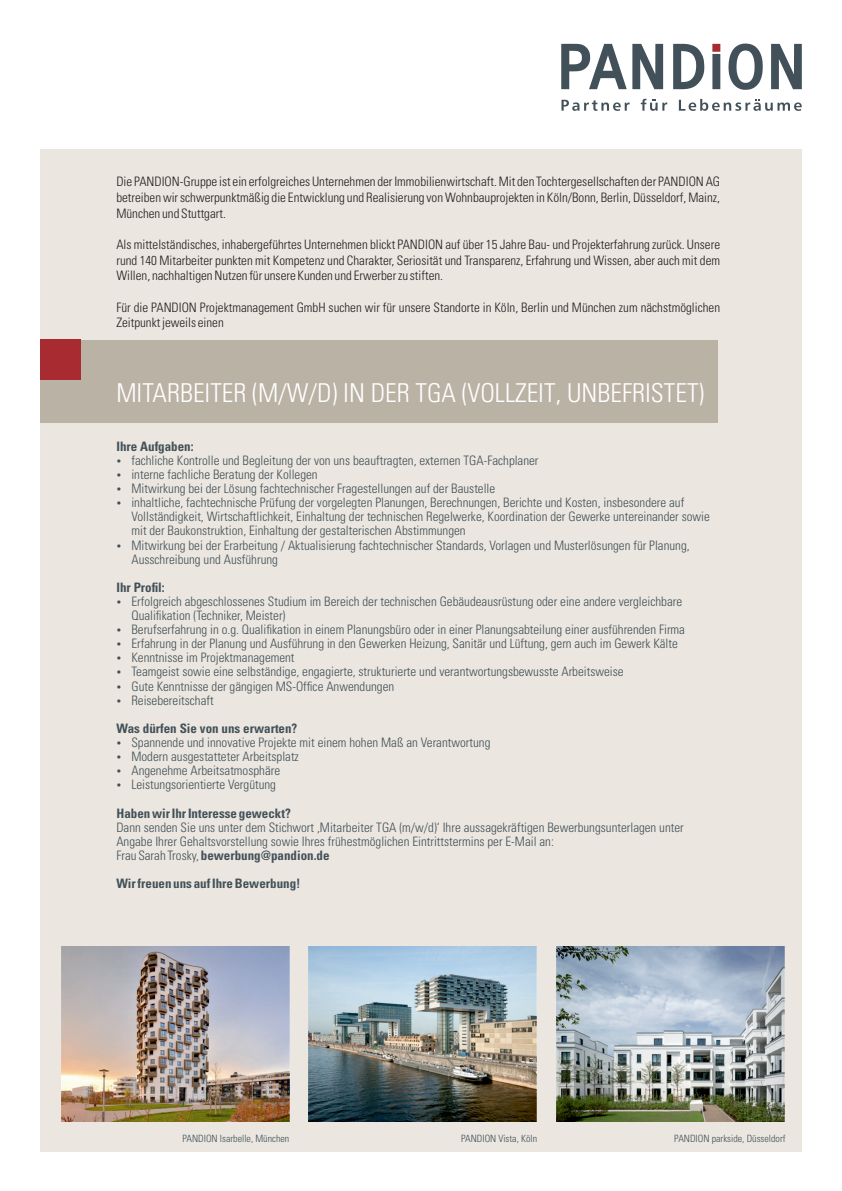
<style>
.page{position:relative;width:842px;height:1191px;background:#fff}
.page>*{position:absolute;margin:0;border:0;box-sizing:border-box;transform-origin:0 0}
.t1{font:300 condensed 26px "Univers LT";color:#fff}
.t2{font:300 condensed 13px/14.1px "Univers LT";color:#425159}
.t3{font:300 condensed 13px/15.6px "Univers LT";color:#231f20;text-align:justify}
.t4{font:700 condensed 13px/28.3px "Univers LT";color:#425159}
.t5{font:300 condensed 10px "Univers LT";color:#425159}
.s1{font-weight:300}
</style>
<div class="page">
<div style="left:40px;top:149px;width:762px;height:1003px;background:#ebe6df"></div>
<div style="left:40px;top:340px;width:678px;height:83px;background:#bbb2a6"></div>
<div style="left:40px;top:340px;width:40px;height:40px;background:#a72b30"></div>
<svg style="left:771px;top:44px;width:31px;height:45px"></svg>
<svg style="left:673px;top:44px;width:31px;height:45px"></svg>
<svg style="left:561px;top:44px;width:102px;height:45px"></svg>
<svg style="left:561px;top:100px;width:69px;height:11px"></svg>
<svg style="left:712px;top:44px;width:8px;height:45px"></svg>
<svg style="left:728px;top:44px;width:35px;height:46px"></svg>
<svg style="left:641px;top:99px;width:26px;height:12px"></svg>
<svg style="left:679px;top:99px;width:123px;height:12px"></svg>
<img style="left:61px;top:946px;width:228px;height:175px">
<img style="left:309px;top:946px;width:228px;height:175px">
<img style="left:557px;top:946px;width:228px;height:175px">
<p class="t3" style="left:116px;top:175px;width:605px">Die PANDION-Gruppe ist ein erfolgreiches Unternehmen der Immobilienwirtschaft. Mit den Tochtergesellschaften der PANDION AG betreiben wir schwerpunktmäßig die Entwicklung und Realisierung von Wohnbauprojekten in Köln/Bonn, Berlin, Düsseldorf, Mainz, München und Stuttgart.</p>
<p class="t3" style="left:116px;top:238px;width:605px">Als mittelständisches, inhabergeführtes Unternehmen blickt PANDION auf über 15 Jahre Bau- und Projekterfahrung zurück. Unsere rund 140 Mitarbeiter punkten mit Kompetenz und Charakter, Seriosität und Transparenz, Erfahrung und Wissen, aber auch mit dem Willen, nachhaltigen Nutzen für unsere Kunden und Erwerber zu stiften.</p>
<p class="t3" style="left:116px;top:300px;width:605px">Für die PANDION Projektmanagement GmbH suchen wir für unsere Standorte in Köln, Berlin und München zum nächstmöglichen<br>Zeitpunkt jeweils einen</p>
<h1 class="t1" style="left:116px;top:383px;width:589px">MITARBEITER (M/W/D) IN DER TGA (VOLLZEIT, UNBEFRISTET)</h1>
<p class="t4" style="left:116px;top:433px;width:79px">Ihre Aufgaben:</p>
<p class="t2" style="left:131px;top:454px;width:409px">fachliche Kontrolle und Begleitung der von uns beauftragten, externen TGA-Fachplaner</p>
<p class="t2" style="left:131px;top:468px;width:580px">interne fachliche Beratung der Kollegen<br>Mitwirkung bei der Lösung fachtechnischer Fragestellungen auf der Baustelle<br>inhaltliche, fachtechnische Prüfung der vorgelegten Planungen, Berechnungen, Berichte und Kosten, insbesondere auf Vollständigkeit, Wirtschaftlichkeit, Einhaltung der technischen Regelwerke, Koordination der Gewerke untereinander sowie mit der Baukonstruktion, Einhaltung der gestalterischen Abstimmungen</p>
<p class="t2" style="left:131px;top:539px;width:560px">Mitwirkung bei der Erarbeitung / Aktualisierung fachtechnischer Standards, Vorlagen und Musterlösungen für Planung,<br>Ausschreibung und Ausführung</p>
<p class="t4" style="left:116px;top:574px;width:50px">Ihr Profil:</p>
<p class="t2" style="left:131px;top:595px;width:552px">Erfolgreich abgeschlossenes Studium im Bereich der technischen Gebäudeausrüstung oder eine andere vergleichbare<br>Qualifikation (Techniker, Meister)</p>
<p class="t2" style="left:131px;top:623px;width:555px">Berufserfahrung in o.g. Qualifikation in einem Planungsbüro oder in einer Planungsabteilung einer ausführenden Firma<br>Erfahrung in der Planung und Ausführung in den Gewerken Heizung, Sanitär und Lüftung, gern auch im Gewerk Kälte</p>
<p class="t2" style="left:131px;top:666px;width:494px">Teamgeist sowie eine selbständige, engagierte, strukturierte und verantwortungsbewusste Arbeitsweise</p>
<p class="t2" style="left:131px;top:652px;width:165px">Kenntnisse im Projektmanagement</p>
<p class="t2" style="left:131px;top:680px;width:264px">Gute Kenntnisse der gängigen MS-Office Anwendungen<br>Reisebereitschaft</p>
<p class="t4" style="left:116px;top:715px;width:183px">Was dürfen Sie von uns erwarten?</p>
<p class="t2" style="left:131px;top:729px;width:360px;line-height:28.2px">Spannende und innovative Projekte mit einem hohen Maß an Verantwortung<br>Angenehme Arbeitsatmosphäre</p>
<p class="t2" style="left:131px;top:743px;width:169px;line-height:28.1px">Modern ausgestatteter Arbeitsplatz<br>Leistungsorientierte Vergütung</p>
<p class="t4" style="left:116px;top:800px;width:176px">Haben wir Ihr Interesse geweckt?</p>
<p class="t4" style="left:116px;top:842px;width:215px"><span class="s1">Frau Sarah Trosky,</span> bewerbung@pandion.de<br>Wir freuen uns auf Ihre Bewerbung!</p>
<p class="t2" style="left:116px;top:821px;width:569px">Dann senden Sie uns unter dem Stichwort ‚Mitarbeiter TGA (m/w/d)‘ Ihre aussagekräftigen Bewerbungsunterlagen unter<br>Angabe Ihrer Gehaltsvorstellung sowie Ihres frühestmöglichen Eintrittstermins per E-Mail an:</p>
<p class="t5" style="left:183px;top:1134px;width:108px">PANDION Isarbelle, München</p>
<p class="t5" style="left:461px;top:1134px;width:78px">PANDION Vista, Köln</p>
<p class="t5" style="left:674px;top:1134px;width:113px">PANDION parkside, Düsseldorf</p>
</div>
